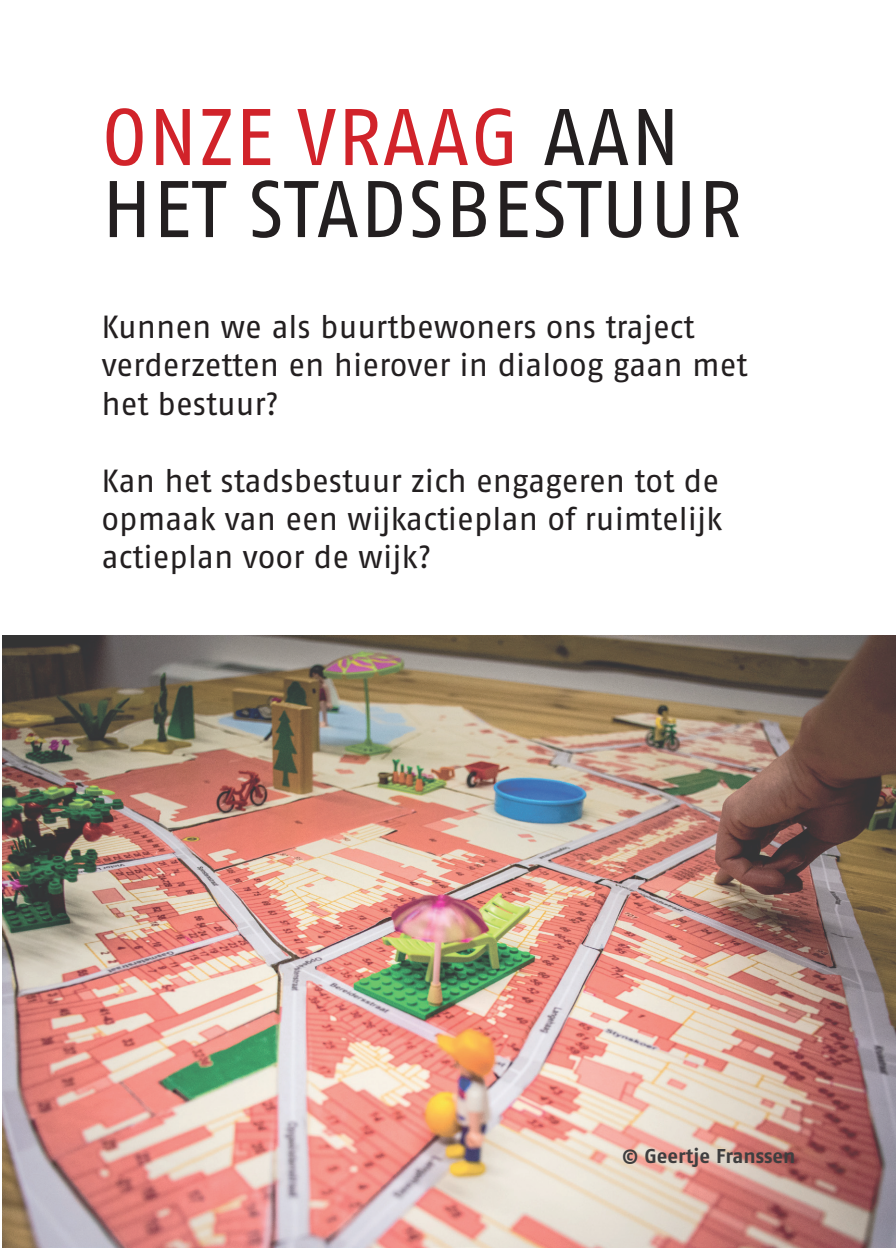
<style>
.page{position:relative;width:896px;height:1248px;background:#fff}
.page>*{position:absolute;margin:0;border:0;box-sizing:border-box;transform-origin:0 0}
.t1{font:80px/72px "Fago OT";letter-spacing:.01em;color:#231f20}
.t2{font:32px/38.4px "Fago OT";letter-spacing:-.005em;color:#231f20}
.t3{font:700 20px "Fago OT";color:#3e3e3f}
.s1{color:#d1232a}
</style>
<div class="page">
<img style="left:3px;top:635px;width:893px;height:612px">
<h1 class="t1" style="left:102px;top:101px;width:642px"><span class="s1">ONZE VRAAG</span> AAN<br>HET STADSBESTUUR</h1>
<p class="t2" style="left:101px;top:307px;width:648px">Kunnen we als buurtbewoners ons traject verderzetten en hierover in dialoog gaan met het bestuur?</p>
<p class="t2" style="left:101px;top:461px;width:623px;text-align:justify">Kan het stadsbestuur zich engageren tot de opmaak van een wijkactieplan of ruimtelijk actieplan voor de wijk?</p>
<p class="t3" style="left:622px;top:1143px;width:175px">© Geertje Franssen</p>
</div>
